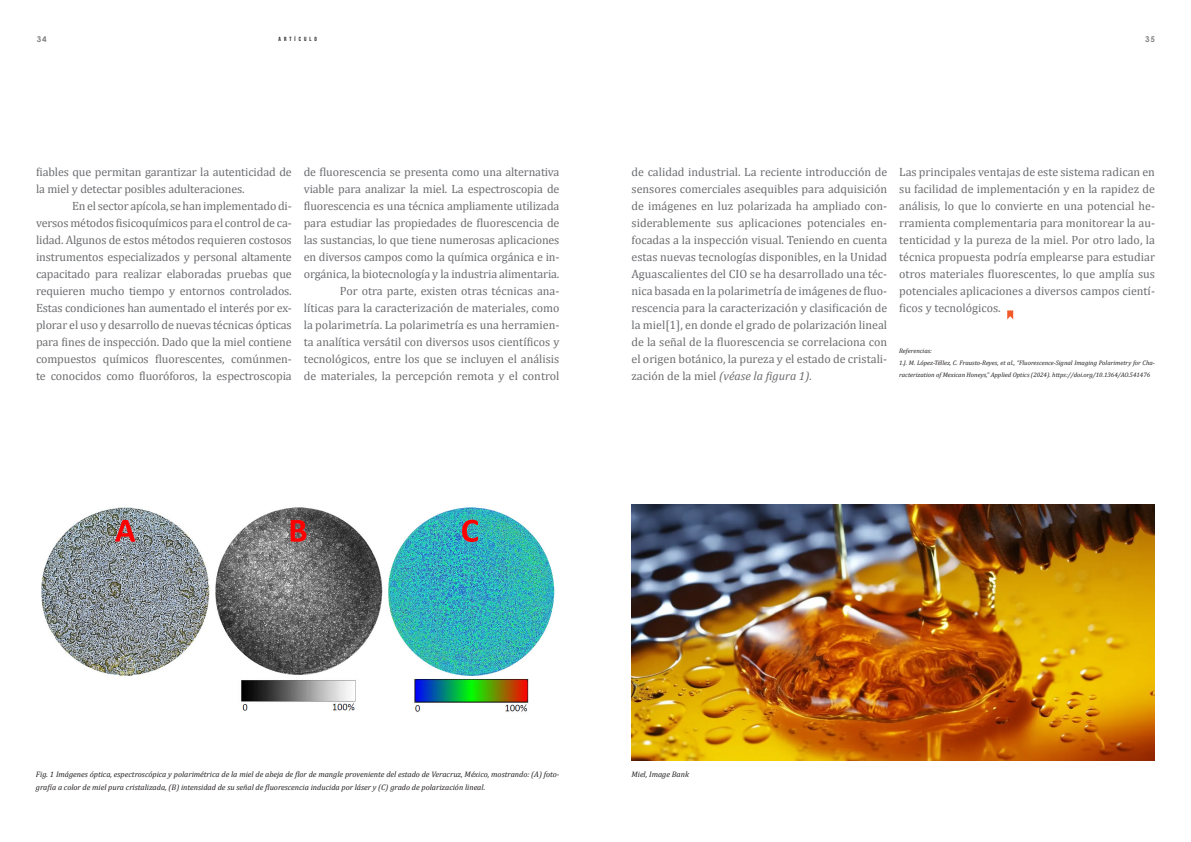
<style>
.page{position:relative;width:1191px;height:842px;background:#fff}
.page>*{position:absolute;margin:0;border:0;box-sizing:border-box;transform-origin:0 0}
.t1{font:12px/17px "Cambria";letter-spacing:-.01em;color:#6c6d70;text-align:justify}
.t2{font:italic 8px/13px "Cambria";color:#231f20}
.t3{font:700 8px "Century Gothic";color:#808285}
.t4{font:italic 6.5px/12px "Cambria";color:#231f20}
.t5{font:700 6px "Bebas Neue";letter-spacing:.5em;color:#231f20}
.s1{font-style:italic}
</style>
<div class="page">
<img style="left:41px;top:507px;width:514px;height:205px">
<svg style="left:1007px;top:310px;width:6px;height:9px"></svg>
<img style="left:631px;top:504px;width:524px;height:256px">
<p class="t3" style="left:37px;top:33px;width:11px">34</p>
<p class="t5" style="left:279px;top:35px;width:40px">ARTÍCULO</p>
<p class="t3" style="left:1145px;top:33px;width:11px">35</p>
<p class="t1" style="left:36px;top:163px;width:257px">fiables que permitan garantizar la autenticidad de la miel y detectar posibles adulteraciones.</p>
<p class="t1" style="left:36px;top:197px;width:257px;text-indent:36px">En el sector apícola, se han implementado di&shy;versos métodos fisicoquímicos para el control de ca&shy;lidad. Algunos de estos métodos requieren costosos instrumentos especializados y personal altamente capacitado para realizar elaboradas pruebas que requieren mucho tiempo y entornos controlados.<br>Estas condiciones han aumentado el interés por ex&shy;plorar el uso y desarrollo de nuevas técnicas ópticas para fines de inspección. Dado que la miel contiene compuestos químicos fluorescentes, comúnmen&shy;te conocidos como fluoróforos, la espectroscopia</p>
<p class="t1" style="left:304px;top:163px;width:257px">de fluorescencia se presenta como una alternativa viable para analizar la miel. La espectroscopia de fluorescencia es una técnica ampliamente utilizada para estudiar las propiedades de fluorescencia de las sustancias, lo que tiene numerosas aplicaciones en diversos campos como la química orgánica e in&shy;orgánica, la biotecnología y la industria alimentaria.</p>
<p class="t1" style="left:304px;top:282px;width:257px;text-indent:36px">Por otra parte, existen otras técnicas ana&shy;líticas para la caracterización de materiales, como la polarimetría. La polarimetría es una herramien&shy;ta analítica versátil con diversos usos científicos y tecnológicos, entre los que se incluyen el análisis de materiales, la percepción remota y el control</p>
<p class="t1" style="left:631px;top:163px;width:257px">de calidad industrial. La reciente introducción de sensores comerciales asequibles para adquisición de imágenes en luz polarizada ha ampliado con&shy;siderablemente sus aplicaciones potenciales en&shy;focadas a la inspección visual. Teniendo en cuenta estas nuevas tecnologías disponibles, en la Unidad Aguascalientes del CIO se ha desarrollado una téc&shy;nica basada en la polarimetría de imágenes de fluo&shy;rescencia para la caracterización y clasificación de la miel[1], en donde el grado de polarización lineal de la señal de la fluorescencia se correlaciona con el origen botánico, la pureza y el estado de cristali&shy;zación de la miel <span class="s1">(véase la figura 1).</span></p>
<p class="t1" style="left:899px;top:163px;width:257px">Las principales ventajas de este sistema radican en su facilidad de implementación y en la rapidez de análisis, lo que lo convierte en una potencial he&shy;rramienta complementaria para monitorear la au&shy;tenticidad y la pureza de la miel. Por otro lado, la técnica propuesta podría emplearse para estudiar otros materiales fluorescentes, lo que amplía sus potenciales aplicaciones a diversos campos cientí&shy;ficos y tecnológicos.</p>
<p class="t4" style="left:899px;top:344px;width:34px">Referencias:</p>
<p class="t4" style="left:899px;top:356px;width:257px">1.J. M. López-Téllez, C. Frausto-Reyes, et al., “Fluorescence-Signal Imaging Polarimetry for Cha&shy;racterization of Mexican Honeys,” Applied Optics (2024). https://doi.org/10.1364/AO.541476</p>
<p class="t2" style="left:36px;top:767px;width:525px">Fig. 1 Imágenes óptica, espectroscópica y polarimétrica de la miel de abeja de flor de mangle proveniente del estado de Veracruz, México, mostrando: (A) foto&shy;grafía a color de miel pura cristalizada, (B) intensidad de su señal de fluorescencia inducida por láser y (C) grado de polarización lineal.</p>
<p class="t2" style="left:631px;top:767px;width:59px">Miel, Image Bank</p>
</div>
